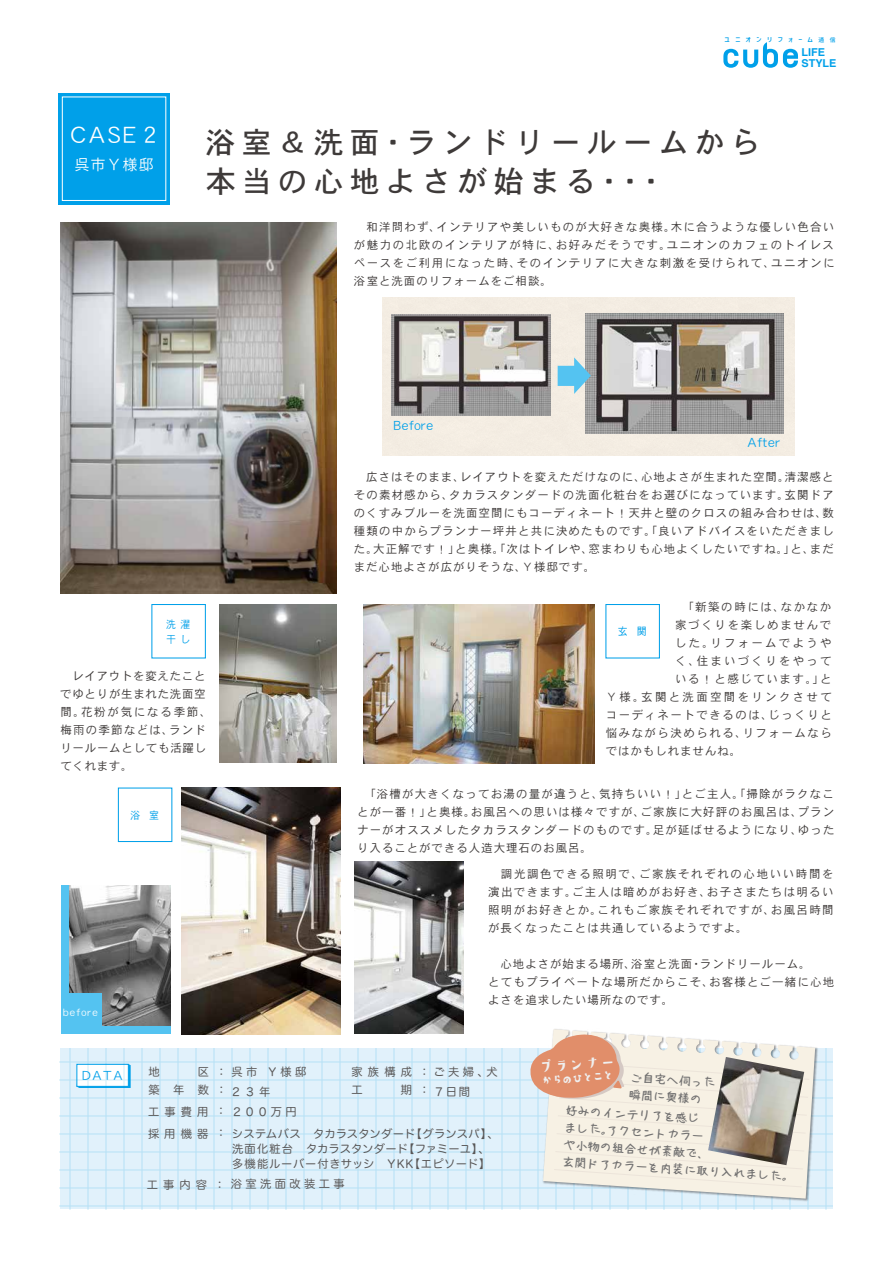
<style>
.page{position:relative;width:893px;height:1263px;background:#fff}
.page>*{position:absolute;margin:0;border:0;box-sizing:border-box;transform-origin:0 0}
.t1{font:30px/39px "DFHS Gothic W5 MP RKSJ H";letter-spacing:.2em;color:#3e3a39}
.t2{font:22.65px "DFHS Gothic W3 MP RKSJ H";letter-spacing:.12em;color:#fff}
.t3{font:17.25px "komadori+";color:#efefef}
.t4{font:14.55px "Koz Go Pr 6 N";letter-spacing:.1em;color:#fff}
.t5{font:13.2px "komadori+";color:#efefef}
.t6{font:12.75px "DFHS Gothic W3 MP RKSJ H";letter-spacing:.05em;color:#00a0e9}
.t7{font:12px/17.1px "Rii Tegaki N R";color:#727171}
.t8{font:11.55px/18px "DFHS Gothic W3 MP RKSJ H";letter-spacing:.09em;color:#3e3a39;text-align:justify}
.t9{font:11.55px/18px "DFHS Gothic W3 MP RKSJ H";letter-spacing:.055em;color:#3e3a39}
.t10{font:11.55px "DFHS Gothic W3 MP RKSJ H";letter-spacing:.125em;color:#3e3a39}
.t11{font:11.55px "DFHS Gothic W3 MP RKSJ H";letter-spacing:.13em;color:#3e3a39}
.t12{font:11.55px "DFHS Gothic W3 MP RKSJ H";letter-spacing:.185em;color:#3e3a39}
.t13{font:11.55px "DFHS Gothic W3 MP RKSJ H";letter-spacing:.195em;color:#3e3a39}
.t14{font:11.55px "DFHS Gothic W3 MP RKSJ H";letter-spacing:.14em;color:#3e3a39}
.t15{font:11.25px/15px "Hira Maru Pro W4";letter-spacing:.03em;color:#595757}
.t16{font:11.25px/18px "Hira Maru Pro W4";letter-spacing:.095em;color:#595757}
.t17{font:11.25px/21.9px "Hira Maru Pro W4";letter-spacing:.445em;color:#595757}
.t18{font:11.25px "Hira Maru Pro W4";letter-spacing:.3em;color:#595757}
.t19{font:700 10.8px/10.9px "Helvetica";color:#00a0e9}
.t20{font:10.65px/15px "DFHS Gothic W3 MP RKSJ H";color:#00a0e9;scale:.94 1}
.t21{font:10.05px "DFHS Gothic W3 MP RKSJ H";letter-spacing:.12em;color:#fff}
.t22{font:6.75px "Corporate Logo Medium";letter-spacing:.74em;color:#00a0e9;scale:1.08 1}
.s1{font-size:5.85px}
</style>
<div class="page">
<svg style="left:723px;top:42px;width:75px;height:26px"></svg>
<div style="left:383px;top:297px;width:411px;height:158px;background:#f3ece2"></div>
<div style="left:61px;top:885px;width:110px;height:149px;background:#54c3f1"></div>
<img style="left:70px;top:885px;width:101px;height:140px">
<div style="left:61px;top:993px;width:41px;height:41px;background:#54c3f1"></div>
<div style="left:605px;top:604px;width:55px;height:54px;background:#fff;border:1px solid #00a0e9"></div>
<div style="left:118px;top:787px;width:54px;height:55px;background:#fff;border:1px solid #00a0e9"></div>
<div style="left:151px;top:604px;width:55px;height:54px;background:#fff;border:1px solid #00a0e9"></div>
<div style="left:58px;top:94px;width:111px;height:111px;background:#00a0e9"></div>
<div style="left:62px;top:96px;width:104px;height:105px;border:1px solid #fff"></div>
<svg style="left:60px;top:1048px;width:772px;height:161px;background:#dbeefa"></svg>
<img style="left:542px;top:1047px;width:277px;height:156px">
<svg style="left:543px;top:1029px;width:272px;height:169px"></svg>
<svg style="left:528px;top:1033px;width:281px;height:154px;background:#f0e2d5"></svg>
<img style="left:60px;top:223px;width:276px;height:371px">
<img style="left:586px;top:313px;width:198px;height:120px">
<img style="left:392px;top:314px;width:159px;height:102px">
<svg style="left:558px;top:357px;width:33px;height:37px"></svg>
<img style="left:708px;top:1057px;width:96px;height:108px">
<img style="left:364px;top:604px;width:230px;height:159px">
<img style="left:219px;top:604px;width:117px;height:159px">
<img style="left:181px;top:787px;width:159px;height:247px">
<img style="left:355px;top:861px;width:108px;height:172px">
<h2 class="t2" style="left:70px;top:123px;width:92px">CASE２</h2>
<p class="t4" style="left:75px;top:157px;width:80px">呉市Ｙ様邸</p>
<p class="t22" style="left:725px;top:35px;width:104px">ユニオンリフォーム <span class="s1">通 信</span></p>
<p class="t19" style="left:801px;top:47px;width:37px">LIFE<br>STYLE</p>
<h1 class="t1" style="left:206px;top:122px;width:556px">浴室＆洗面・ランドリールームから本当の心地よさが始まる・・・</h1>
<p class="t8" style="left:354px;top:218px;width:482px">　和洋問わず、インテリアや美しいものが大好きな奥様。木に合うような優しい色合いが魅力の北欧のインテリアが特に、お好みだそうです。ユニオンのカフェのトイレスペースをご利用になった時、そのインテリアに大きな刺激を受けられて、ユニオンに浴室と洗面のリフォームをご相談。</p>
<p class="t6" style="left:394px;top:419px;width:41px">Before</p>
<p class="t6" style="left:748px;top:436px;width:34px">After</p>
<p class="t8" style="left:354px;top:468px;width:482px">　広さはそのまま、レイアウトを変えただけなのに、心地よさが生まれた空間。清潔感とその素材感から、タカラスタンダードの洗面化粧台をお選びになっています。玄関ドアのくすみブルーを洗面空間にもコーディネート！天井と壁のクロスの組み合わせは、数種類の中からプランナー坪井と共に決めたものです。「良いアドバイスをいただきました。大正解です！」と奥様。「次はトイレや、窓まわりも心地よくしたいですね。」と、まだまだ心地よさが広がりそうな、Ｙ様邸です。</p>
<p class="t20" style="left:166px;top:616px;width:28px">洗濯干し</p>
<p class="t9" style="left:60px;top:666px;width:153px">　レイアウトを変えたことでゆとりが生まれた洗面空間。花粉が気になる季節、梅雨の季節などは、ランドリールームとしても活躍してくれます。</p>
<p class="t20" style="left:130px;top:807px;width:32px">浴　室</p>
<p class="t21" style="left:64px;top:1007px;width:36px">before</p>
<p class="t11" style="left:682px;top:601px;width:151px">「新築の時には、なかなか</p>
<p class="t14" style="left:675px;top:619px;width:158px">家づくりを楽しめませんで</p>
<p class="t12" style="left:675px;top:637px;width:158px">した。リフォームでようや</p>
<p class="t12" style="left:675px;top:655px;width:158px">く、住まいづくりをやって</p>
<p class="t11" style="left:675px;top:673px;width:158px">いる！と感じています。」と</p>
<p class="t13" style="left:606px;top:691px;width:228px">Ｙ様。玄関と洗面空間をリンクさせて</p>
<p class="t10" style="left:606px;top:709px;width:228px">コーディネートできるのは、じっくりと</p>
<p class="t10" style="left:606px;top:727px;width:228px">悩みながら決められる、リフォームなら</p>
<p class="t8" style="left:606px;top:742px;width:137px">ではかもしれませんね。</p>
<p class="t20" style="left:618px;top:624px;width:32px">玄　関</p>
<p class="t8" style="left:357px;top:785px;width:479px">　「浴槽が大きくなってお湯の量が違うと、気持ちいい！」とご主人。「掃除がラクなことが一番！」と奥様。お風呂への思いは様々ですが、ご家族に大好評のお風呂は、プランナーがオススメしたタカラスタンダードのものです。足が延ばせるようになり、ゆったり入ることができる人造大理石のお風呂。</p>
<p class="t8" style="left:488px;top:864px;width:347px;text-indent:13px">調光調色できる照明で、ご家族それぞれの心地いい時間を演出できます。ご主人は暗めがお好き、お子さまたちは明るい照明がお好きとか。これもご家族それぞれですが、お風呂時間が長くなったことは共通しているようですよ。</p>
<p class="t8" style="left:488px;top:954px;width:348px;text-align:left">　心地よさが始まる場所、浴室と洗面・ランドリールーム。<br>とてもプライベートな場所だからこそ、お客様とご一緒に心地よさを追求したい場所なのです。</p>
<p class="t16" style="left:148px;top:1062px;width:62px;text-align:right">区<br>築年数</p>
<p class="t16" style="left:216px;top:1062px;width:92px">：呉市 Ｙ様邸：</p>
<p class="t6" style="left:83px;top:1069px;width:41px">DATA</p>
<p class="t16" style="left:148px;top:1062px;width:13px">地</p>
<p class="t16" style="left:230px;top:1082px;width:42px">２３年</p>
<p class="t16" style="left:351px;top:1062px;width:62px">家族構成工</p>
<p class="t16" style="left:401px;top:1080px;width:13px">期</p>
<p class="t16" style="left:419px;top:1062px;width:80px">：ご夫婦、犬：</p>
<p class="t16" style="left:433px;top:1082px;width:38px">７日間</p>
<p class="t17" style="left:148px;top:1100px;width:150px">工事費用 ：２００万円採用機器 ：</p>
<p class="t15" style="left:232px;top:1125px;width:268px">システムバス　タカラスタンダード【グランスパ】、洗面化粧台　タカラスタンダード【ファミーユ】、多機能ルーバー付きサッシ　YKK【エピソード】</p>
<p class="t18" style="left:147px;top:1174px;width:199px">工事内容 ：浴室洗面改装工事</p>
<h3 class="t3" style="left:537px;top:1059px;width:81px;rotate:-5deg">プランナー</h3>
<p class="t5" style="left:540px;top:1074px;width:76px;rotate:-5deg">からのひとこと</p>
<p class="t7" style="left:631px;top:1068px;width:87px;rotate:4deg">ご自宅へ伺った瞬間に奥様の</p>
<p class="t7" style="left:566px;top:1101px;width:234px;rotate:4deg">好みのインテリアを感じ<br>ました。アクセントカラー<br>や小物の組合せが素敵で、<br>玄関ドアカラーを内装に取り入れました。</p>
</div>
